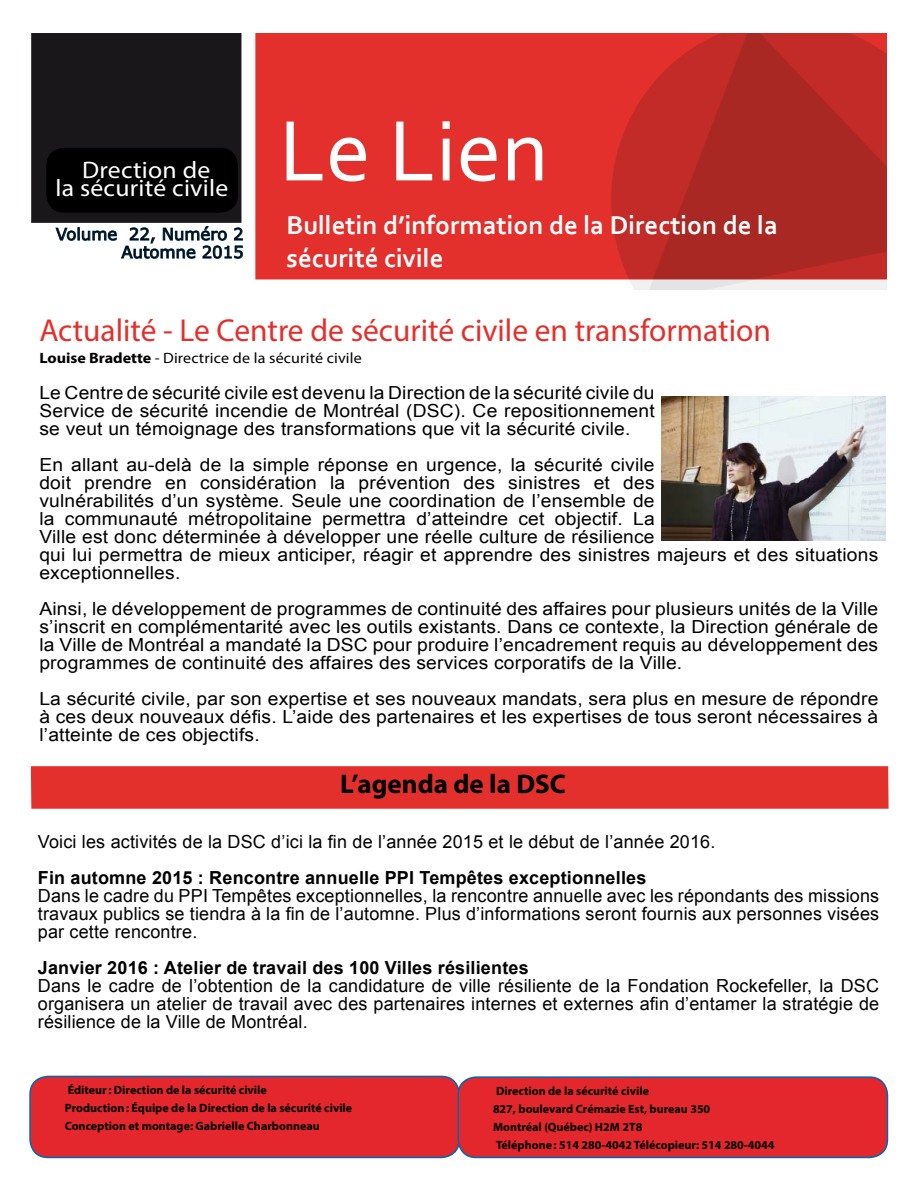
<style>
.page{position:relative;width:918px;height:1188px;background:#fff}
.page>*{position:absolute;margin:0;border:0;box-sizing:border-box;transform-origin:0 0}
.t1{font:90px "Corbel";color:#fff}
.t2{font:31.8px "Myriad Pro";color:#e4302c}
.t3{font:700 27px/32.4px "Corbel";color:#fff}
.t4{font:700 27px "Myriad Pro";color:#000}
.t5{font:24px/18px "Myriad Pro";letter-spacing:.01em;color:#fff;text-align:center;scale:1.07 1}
.t6{font:18px/18px "Arial";letter-spacing:.01em;color:#000;text-align:justify;scale:1.07 1}
.t7{font:18px/18px "Arial";letter-spacing:.01em;color:#000;text-align:justify}
.t8{font:700 18px "Arial";letter-spacing:.01em;color:#000}
.t9{font:16.5px/18px "MS Reference Sans Serif";color:#050500;text-align:right}
.t10{font:15px "Myriad Pro";letter-spacing:.01em;color:#000;scale:1.07 1}
.t11{font:700 12px/18px "Myriad Pro";color:#000}
.s1{font-weight:700}
</style>
<div class="page">
<img style="left:31px;top:34px;width:856px;height:256px">
<div style="left:30px;top:228px;width:214px;height:45px;background:#fff"></div>
<svg style="left:55px;top:226px;width:188px;height:33px"></svg>
<div style="left:46px;top:148px;width:192px;height:65px;background:#000;border-radius:18px"></div>
<div style="left:30px;top:1076px;width:429px;height:81px;background:#e4272c;border-radius:18px"></div>
<div style="left:29px;top:1076px;width:431px;height:82px;border:2px solid #0067b1;border-radius:18px"></div>
<div style="left:458px;top:1077px;width:429px;height:80px;background:#e4272c;border-radius:18px"></div>
<div style="left:457px;top:1076px;width:431px;height:82px;border:2px solid #0067b1;border-radius:18px"></div>
<div style="left:31px;top:766px;width:858px;height:43px;background:#e4302c"></div>
<img style="left:662px;top:396px;width:223px;height:144px">
<h3 class="t5" style="left:55px;top:160px;width:163px">Drection de<br>la sécurité civile</h3>
<p class="t9" style="left:56px;top:225px;width:189px">Volume 22, Numéro 2<br>Automne 2015</p>
<h1 class="t1" style="left:279px;top:95px;width:271px">Le Lien</h1>
<h3 class="t3" style="left:287px;top:209px;width:493px">Bulletin d’information de la Direction de la sécurité civile</h3>
<h2 class="t2" style="left:39px;top:311px;width:733px">Actualité - Le Centre de sécurité civile en transformation</h2>
<p class="t10" style="left:39px;top:349px;width:303px"><span class="s1">Louise Bradette</span> - Directrice de la sécurité civile</p>
<p class="t6" style="left:39px;top:384px;width:577px">Le Centre de sécurité civile est devenu la Direction de la sécurité civile du Service de sécurité incendie de Montréal (DSC). Ce repositionnement se veut un témoignage des transformations que vit la sécurité civile.</p>
<p class="t6" style="left:39px;top:456px;width:786px;text-align:left">En allant au-delà de la simple réponse en urgence, la sécurité civile<br>doit prendre en considération la prévention des sinistres et des<br>vulnérabilités d’un système. Seule une coordination de l’ensemble de<br>la communauté métropolitaine permettra d’atteindre cet objectif. La<br>Ville est donc déterminée à développer une réelle culture de résilience<br>qui lui permettra de mieux anticiper, réagir et apprendre des sinistres majeurs et des situations exceptionnelles.</p>
<p class="t6" style="left:39px;top:600px;width:786px">Ainsi, le développement de programmes de continuité des affaires pour plusieurs unités de la Ville s’inscrit en complémentarité avec les outils existants. Dans ce contexte, la Direction générale de la Ville de Montréal a mandaté la DSC pour produire l’encadrement requis au développement des programmes de continuité des affaires des services corporatifs de la Ville.</p>
<p class="t6" style="left:39px;top:690px;width:786px">La sécurité civile, par son expertise et ses nouveaux mandats, sera plus en mesure de répondre à ces deux nouveaux défis. L’aide des partenaires et les expertises de tous seront nécessaires à l’atteinte de ces objectifs.</p>
<h3 class="t4" style="left:340px;top:766px;width:227px">L’agenda de la DSC</h3>
<p class="t7" style="left:38px;top:833px;width:679px">Voici les activités de la DSC d’ici la fin de l’année 2015 et le début de l’année 2016.</p>
<p class="t8" style="left:38px;top:865px;width:610px">Fin automne 2015 : Rencontre annuelle PPI Tempêtes exceptionnelles</p>
<p class="t7" style="left:38px;top:887px;width:843px">Dans le cadre du PPI Tempêtes exceptionnelles, la rencontre annuelle avec les répondants des missions travaux publics se tiendra à la fin de l’automne. Plus d’informations seront fournis aux personnes visées par cette rencontre.</p>
<p class="t8" style="left:38px;top:955px;width:492px">Janvier 2016 : Atelier de travail des 100 Villes résilientes</p>
<p class="t7" style="left:38px;top:977px;width:843px">Dans le cadre de l’obtention de la candidature de ville résiliente de la Fondation Rockefeller, la DSC organisera un atelier de travail avec des partenaires internes et externes afin d’entamer la stratégie de résilience de la Ville de Montréal.</p>
<p class="t11" style="left:65px;top:1081px;width:289px">Éditeur: Direction de la sécurité civile<br>Production: Équipe de la Direction de la sécurité civile<br>Conception et montage: Gabrielle Charbonneau</p>
<p class="t11" style="left:493px;top:1081px;width:283px">Direction de la sécurité civile<br>827, boulevard Crémazie Est, bureau 350<br>Montréal (Québec) H2M 2T8<br>Téléphone: 514 280-4042 Télécopieur: 514 280-4044</p>
</div>
